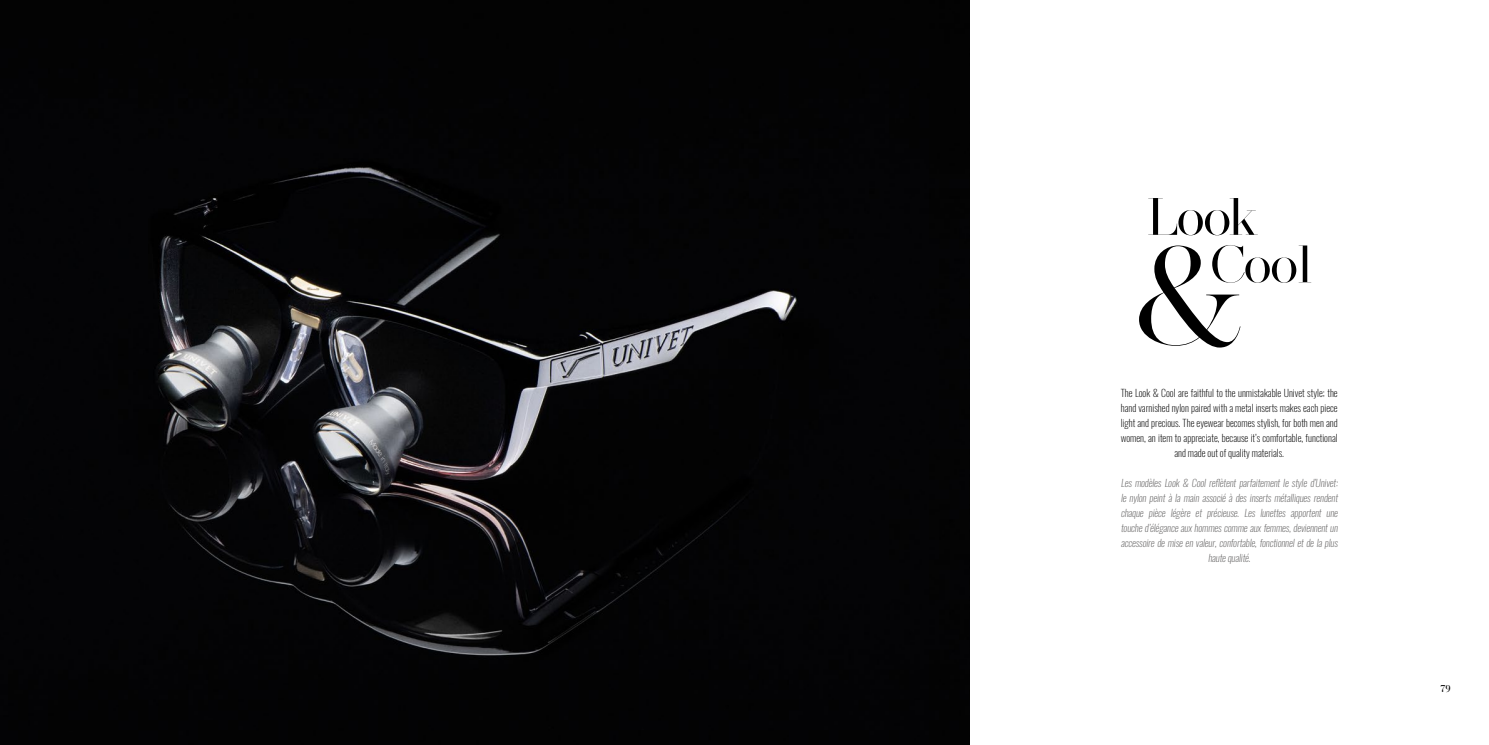
<style>
.page{position:relative;width:1489px;height:745px;background:#fff}
.page>*{position:absolute;margin:0;border:0;box-sizing:border-box;transform-origin:0 0}
.t1{font:52.5px "MADESAONARA2";letter-spacing:.075em;color:#000}
.t2{font:200 10px/15px "Oswald";color:#646363;text-align:center}
.t3{font:200 10px/15px "Oswald";color:#000;text-align:center}
.t4{font:10px "Bodoni Svty Two ITCTT";color:#000}
</style>
<div class="page">
<img style="left:0;top:0;width:969px;height:744px">
<svg style="left:1139px;top:245px;width:101px;height:102px"></svg>
<h1 class="t1" style="left:1150px;top:186px;width:101px">Look</h1>
<h1 class="t1" style="left:1213px;top:233px;width:97px">Cool</h1>
<p class="t3" style="left:1120px;top:384px;width:218px">The Look &amp; Cool are faithful to the unmistakable Univet style; the hand varnished nylon paired with a metal inserts makes each piece light and precious. The eyewear becomes stylish, for both men and women, an item to appreciate, because it’s comfortable, functional and made out of quality materials.</p>
<p class="t2" style="left:1120px;top:474px;width:221px">Les modèles Look &amp; Cool reflètent parfaitement le style d’Univet: le nylon peint à la main associé à des inserts métalliques rendent chaque pièce légère et précieuse. Les lunettes apportent une touched’éléganceauxhommescommeauxfemmes,deviennentun accessoiredemiseenvaleur,confortable,fonctionneletdelaplus hautequalité.</p>
<p class="t4" style="left:1439px;top:679px;width:12px">79</p>
</div>
